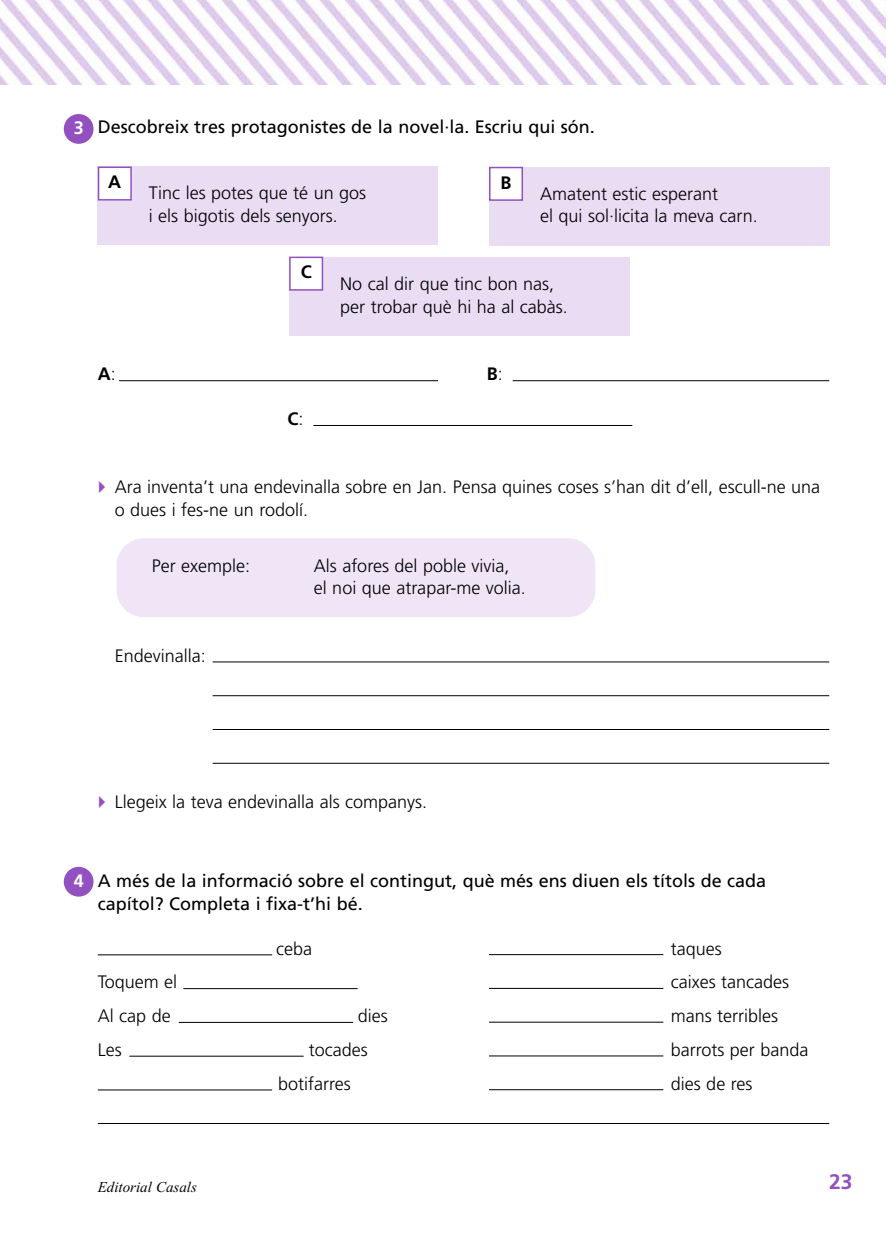
<style>
.page{position:relative;width:893px;height:1234px;background:#fff}
.page>*{position:absolute;margin:0;border:0;box-sizing:border-box;transform-origin:0 0}
.t1{font:700 21px "Frutiger";color:#9350c0}
.t2{font:300 18px/22.5px "Frutiger";color:#000}
.t3{font:18px/22.5px "Frutiger";color:#000}
.t4{font:700 18px "Frutiger";color:#000}
.t5{font:700 18px "Frutiger";color:#fff}
.t6{font:italic 15px "Times New Roman";color:#000}
.s1{font-weight:300}
</style>
<div class="page">
<div style="left:117px;top:538px;width:478px;height:79px;background:#efe5f6;border-radius:27px"></div>
<img style="left:0;top:0;width:885px;height:84px">
<div style="left:64px;top:866px;width:30px;height:30px;background:#9350c0;border-radius:50%"></div>
<div style="left:64px;top:114px;width:30px;height:30px;background:#9350c0;border-radius:50%"></div>
<hr style="left:513px;top:380px;width:316px;height:1px;background:#000">
<hr style="left:119px;top:380px;width:319px;height:1px;background:#000">
<hr style="left:313px;top:425px;width:319px;height:1px;background:#000">
<div style="left:98px;top:166px;width:340px;height:79px;background:#e9dcf3"></div>
<div style="left:99px;top:168px;width:31px;height:31px;background:#fff"></div>
<div style="left:98px;top:166px;width:34px;height:34px;border:2px solid #9350c0"></div>
<div style="left:489px;top:167px;width:340px;height:78px;background:#e9dcf3"></div>
<div style="left:490px;top:168px;width:31px;height:31px;background:#fff"></div>
<div style="left:489px;top:167px;width:34px;height:34px;border:2px solid #9350c0"></div>
<div style="left:289px;top:257px;width:340px;height:78px;background:#e9dcf3"></div>
<div style="left:291px;top:258px;width:31px;height:31px;background:#fff"></div>
<div style="left:289px;top:256px;width:34px;height:34px;border:2px solid #9350c0"></div>
<hr style="left:213px;top:661px;width:616px;height:1px;background:#000">
<hr style="left:213px;top:695px;width:616px;height:1px;background:#000">
<hr style="left:213px;top:729px;width:616px;height:1px;background:#000">
<hr style="left:213px;top:762px;width:616px;height:1px;background:#000">
<hr style="left:489px;top:954px;width:174px;height:1px;background:#000">
<hr style="left:489px;top:987px;width:174px;height:1px;background:#000">
<hr style="left:489px;top:1021px;width:174px;height:1px;background:#000">
<hr style="left:489px;top:1055px;width:174px;height:1px;background:#000">
<hr style="left:489px;top:1089px;width:174px;height:1px;background:#000">
<hr style="left:98px;top:954px;width:174px;height:1px;background:#000">
<hr style="left:183px;top:988px;width:175px;height:1px;background:#000">
<hr style="left:179px;top:1021px;width:174px;height:1px;background:#000">
<hr style="left:129px;top:1055px;width:175px;height:1px;background:#000">
<hr style="left:98px;top:1089px;width:174px;height:1px;background:#000">
<hr style="left:98px;top:1122px;width:731px;height:1px;background:#000">
<p class="t5" style="left:74px;top:120px;width:12px">3</p>
<p class="t3" style="left:98px;top:117px;width:499px">Descobreix tres protagonistes de la novel·la. Escriu qui són.</p>
<p class="t4" style="left:108px;top:175px;width:14px">A</p>
<p class="t2" style="left:149px;top:183px;width:219px">Tinc les potes que té un gos i els bigotis dels senyors.</p>
<p class="t4" style="left:500px;top:175px;width:12px">B</p>
<p class="t2" style="left:540px;top:184px;width:219px">Amatent estic esperant<br>el qui sol·licita la meva carn.</p>
<p class="t4" style="left:301px;top:265px;width:12px">C</p>
<p class="t2" style="left:340px;top:274px;width:229px">No cal dir que tinc bon nas, per trobar què hi ha al cabàs.</p>
<p class="t4" style="left:98px;top:367px;width:19px">A<span class="s1">:</span></p>
<p class="t4" style="left:487px;top:367px;width:18px">B<span class="s1">:</span></p>
<p class="t4" style="left:287px;top:412px;width:18px">C<span class="s1">:</span></p>
<p class="t2" style="left:115px;top:477px;width:707px">Ara inventa’t una endevinalla sobre en Jan. Pensa quines coses s’han dit d’ell, escull-ne una o dues i fes-ne un rodolí.</p>
<p class="t2" style="left:152px;top:555px;width:100px">Per exemple:</p>
<p class="t2" style="left:314px;top:555px;width:214px">Als afores del poble vivia, el noi que atrapar-me volia.</p>
<p class="t2" style="left:115px;top:645px;width:93px">Endevinalla:</p>
<p class="t2" style="left:115px;top:792px;width:314px">Llegeix la teva endevinalla als companys.</p>
<p class="t5" style="left:74px;top:873px;width:12px">4</p>
<p class="t3" style="left:98px;top:870px;width:670px">A més de la informació sobre el contingut, què més ens diuen els títols de cada capítol? Completa i fixa-t’hi bé.</p>
<p class="t2" style="left:276px;top:938px;width:37px">ceba</p>
<p class="t2" style="left:671px;top:938px;width:53px">taques</p>
<p class="t2" style="left:98px;top:972px;width:81px">Toquem el</p>
<p class="t2" style="left:671px;top:972px;width:120px">caixes tancades</p>
<p class="t2" style="left:98px;top:1005px;width:75px">Al cap de</p>
<p class="t2" style="left:358px;top:1005px;width:32px">dies</p>
<p class="t2" style="left:671px;top:1005px;width:109px">mans terribles</p>
<p class="t2" style="left:98px;top:1039px;width:25px">Les</p>
<p class="t2" style="left:309px;top:1039px;width:61px">tocades</p>
<p class="t2" style="left:671px;top:1039px;width:139px">barrots per banda</p>
<p class="t2" style="left:278px;top:1073px;width:74px">botifarres</p>
<p class="t2" style="left:671px;top:1073px;width:83px">dies de res</p>
<p class="t6" style="left:98px;top:1177px;width:101px">Editorial Casals</p>
<p class="t1" style="left:829px;top:1172px;width:25px">23</p>
</div>
